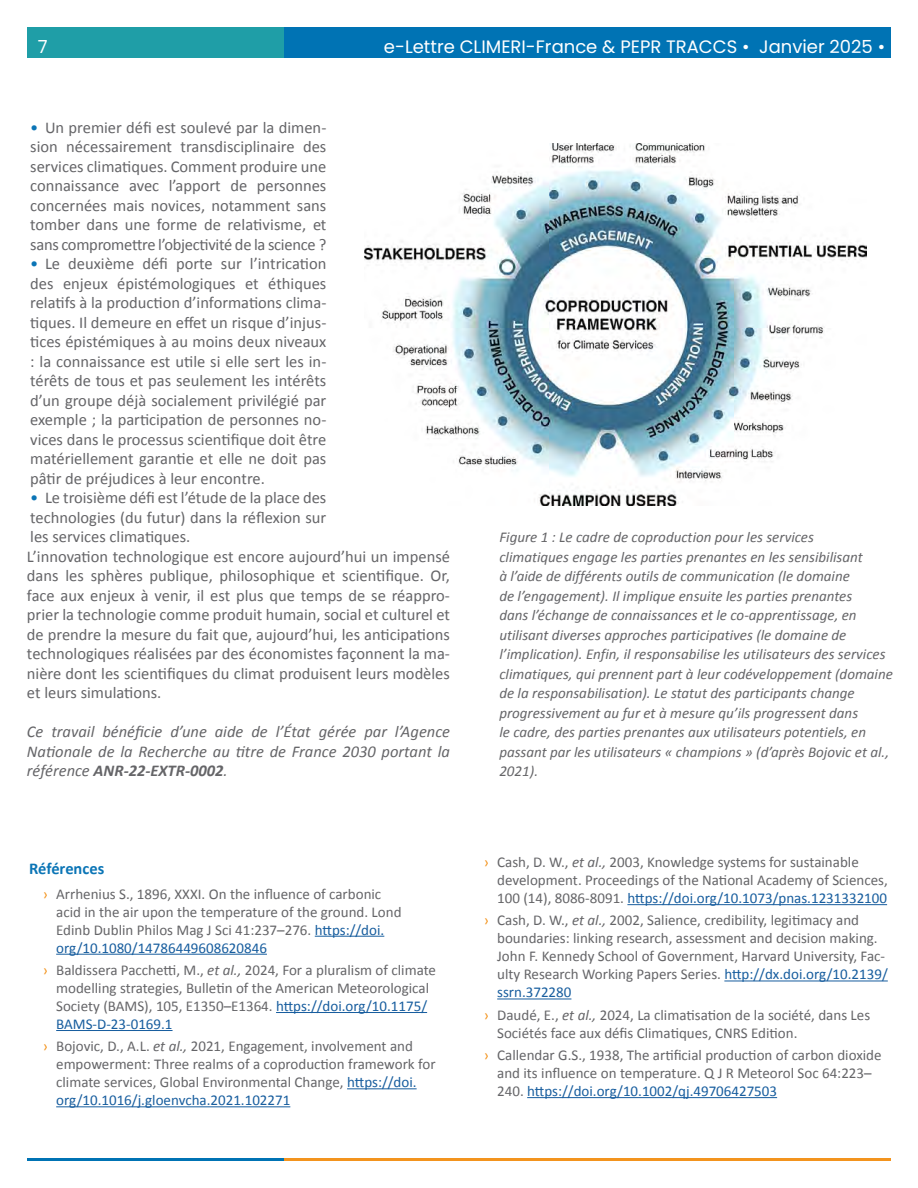
<style>
.page{position:relative;width:918px;height:1188px;background:#fff}
.page>*{position:absolute;margin:0;border:0;box-sizing:border-box;transform-origin:0 0}
.t1{font:18px "Poppins";color:#fff}
.Normal_body_text{font:16.5px/19.5px "Calibri";color:#656568;text-align:justify}
.Normal_body_text-2{font:italic 16.5px/19.5px "Calibri";color:#656568;text-align:justify}
.Normal_body_text_espace_avant{font:700 16.5px "Calibri";color:#0b75b6}
.t2{font:15px/18px "Calibri";color:#656568}
.t3{font:italic 15px/19.5px "Calibri";color:#656568}
.s1{color:#0b75b6}
.s2{font-weight:700}
.s3{color:#f3941e}
.s4{color:#175d9e}
.s5{font-style:italic}
</style>
<div class="page">
<div style="left:284px;top:27px;width:607px;height:30px;background:#0073b4"></div>
<div style="left:27px;top:27px;width:257px;height:30px;background:#1f9ea7"></div>
<hr style="left:284px;top:1158px;width:607px;height:3px;background:#f3941e">
<hr style="left:27px;top:1158px;width:257px;height:3px;background:#0073b4">
<img style="left:365px;top:144px;width:501px;height:361px">
<hr style="left:315px;top:936px;width:69px;height:1px;background:#175d9e">
<hr style="left:56px;top:954px;width:211px;height:1px;background:#175d9e">
<hr style="left:276px;top:1012px;width:151px;height:1px;background:#175d9e">
<hr style="left:56px;top:1030px;width:117px;height:1px;background:#175d9e">
<hr style="left:347px;top:1088px;width:70px;height:1px;background:#175d9e">
<hr style="left:56px;top:1106px;width:234px;height:1px;background:#175d9e">
<hr style="left:627px;top:904px;width:260px;height:1px;background:#175d9e">
<hr style="left:724px;top:980px;width:164px;height:1px;background:#175d9e">
<hr style="left:497px;top:998px;width:74px;height:1px;background:#175d9e">
<hr style="left:527px;top:1097px;width:250px;height:1px;background:#175d9e">
<p class="t1" style="left:38px;top:36px;width:11px">7</p>
<p class="t1" style="left:384px;top:36px;width:503px">e-Lettre CLIMERI-France &amp; PEPR TRACCS • Janvier 2025 •</p>
<p class="Normal_body_text" style="left:30px;top:117px;width:298px"><span class="s1">•</span> Un premier défi est soulevé par la dimen&shy;sion nécessairement transdisciplinaire des services climatiques. Comment produire une connaissance avec l’apport de personnes concernées mais novices, notamment sans tomber dans une forme de relativisme, et sans compromettre l’objectivité de la science ?</p>
<p class="Normal_body_text" style="left:30px;top:254px;width:298px"><span class="s1">•</span> Le deuxième défi porte sur l’intrication des enjeux épistémologiques et éthiques relatifs à la production d’informations clima&shy;tiques. Il demeure en effet un risque d’injus&shy;tices épistémiques à au moins deux niveaux : la connaissance est utile si elle sert les in&shy;térêts de tous et pas seulement les intérêts d’un groupe déjà socialement privilégié par exemple ; la participation de personnes no&shy;vices dans le processus scientifique doit être matériellement garantie et elle ne doit pas pâtir de préjudices à leur encontre.</p>
<p class="Normal_body_text" style="left:30px;top:488px;width:298px"><span class="s1">•</span> Le troisième défi est l’étude de la place des technologies (du futur) dans la réflexion sur les services climatiques.</p>
<p class="Normal_body_text" style="left:27px;top:546px;width:425px">L’innovation technologique est encore aujourd’hui un impensé dans les sphères publique, philosophique et scientifique. Or, face aux enjeux à venir, il est plus que temps de se réappro&shy;prier la technologie comme produit humain, social et culturel et de prendre la mesure du fait que, aujourd’hui, les anticipations technologiques réalisées par des économistes façonnent la ma&shy;nière dont les scientifiques du climat produisent leurs modèles et leurs simulations.</p>
<p class="Normal_body_text-2" style="left:27px;top:721px;width:425px">Ce travail bénéficie d’une aide de l’État gérée par l’Agence Nationale de la Recherche au titre de France 2030 portant la référence <span class="s2">ANR-22-EXTR-0002</span>.</p>
<p class="Normal_body_text_espace_avant" style="left:29px;top:857px;width:77px">Références</p>
<p class="t2" style="left:56px;top:884px;width:347px;text-indent:-13px"><span class="s3">›</span> Arrhenius S., 1896, XXXI. On the influence of carbonic acid in the air upon the temperature of the ground. Lond Edinb Dublin Philos Mag J Sci 41:237–276. <span class="s4">https://doi. org/10.1080/14786449608620846</span></p>
<p class="t2" style="left:56px;top:960px;width:381px;text-indent:-13px"><span class="s3">›</span> Baldissera Pacchetti, M., <span class="s5">et al.,</span> 2024, For a pluralism of climate modelling strategies, Bulletin of the American Meteorological Society (BAMS), 105, E1350–E1364. <span class="s4">https://doi.org/10.1175/ BAMS-D-23-0169.1</span></p>
<p class="t2" style="left:56px;top:1037px;width:381px;text-indent:-13px"><span class="s3">›</span> Bojovic, D., A.L. <span class="s5">et al.,</span> 2021, Engagement, involvement and empowerment: Three realms of a coproduction framework for climate services, Global Environmental Change, <span class="s4">https://doi. org/10.1016/j.gloenvcha.2021.102271</span></p>
<p class="t3" style="left:499px;top:527px;width:395px">Figure 1 : Le cadre de coproduction pour les services<br>climatiques engage les parties prenantes en les sensibilisant<br>à l’aide de différents outils de communication (le domaine<br>de l’engagement). Il implique ensuite les parties prenantes<br>dans l’échange de connaissances et le co-apprentissage, en utilisant diverses approches participatives (le domaine de l’implication). Enfin, il responsabilise les utilisateurs des services climatiques, qui prennent part à leur codéveloppement (domaine de la responsabilisation). Le statut des participants change progressivement au fur et à mesure qu’ils progressent dans<br>le cadre, des parties prenantes aux utilisateurs potentiels, en passant par les utilisateurs « champions » (d’après Bojovic et al., 2021).</p>
<p class="t2" style="left:497px;top:853px;width:392px;text-indent:-14px"><span class="s3">›</span> Cash, D. W., <span class="s5">et al.,</span> 2003, Knowledge systems for sustainable development. Proceedings of the National Academy of Sciences,<br>100 (14), 8086-8091. <span class="s4">https://doi.org/10.1073/pnas.1231332100</span></p>
<p class="t2" style="left:497px;top:911px;width:392px;text-indent:-14px"><span class="s3">›</span> Cash, D. W., <span class="s5">et al.,</span> 2002, Salience, credibility, legitimacy and boundaries: linking research, assessment and decision making.<br>John F. Kennedy School of Government, Harvard University, Fac&shy;ulty Research Working Papers Series. <span class="s4">http://dx.doi.org/10.2139/ ssrn.372280</span></p>
<p class="t2" style="left:497px;top:1005px;width:375px;text-indent:-14px"><span class="s3">›</span> Daudé, E., <span class="s5">et al.,</span> 2024, La climatisation de la société, dans Les<br>Sociétés face aux défis Climatiques, CNRS Edition.</p>
<p class="t2" style="left:497px;top:1046px;width:386px;text-indent:-14px"><span class="s3">›</span> Callendar G.S., 1938, The artificial production of carbon dioxide and its influence on temperature. Q J R Meteorol Soc 64:223–<br>240. <span class="s4">https://doi.org/10.1002/qj.49706427503</span></p>
</div>
